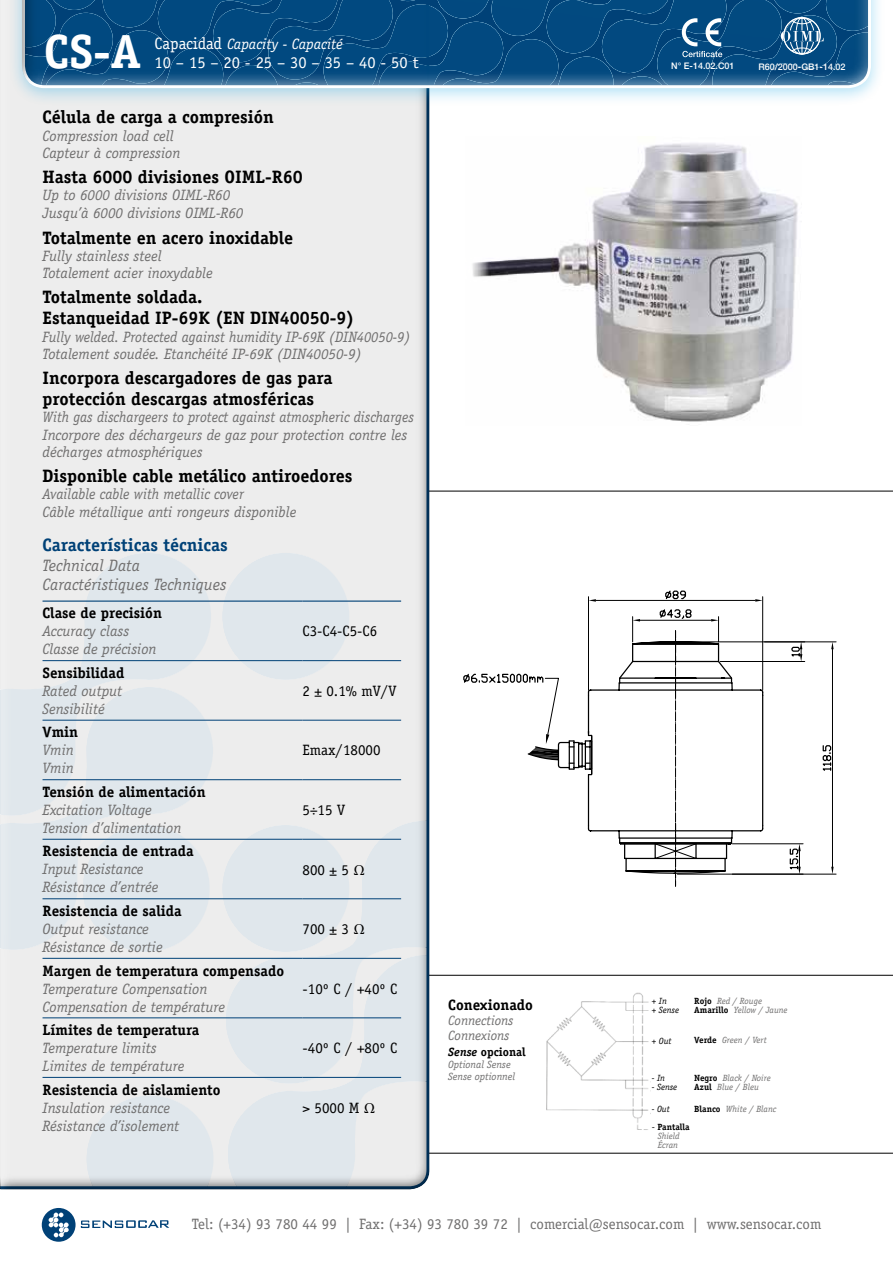
<style>
.page{position:relative;width:893px;height:1263px;background:#fff}
.page>*{position:absolute;margin:0;border:0;box-sizing:border-box;transform-origin:0 0}
.t1{font:700 48px "Officina Serif Std";color:#fff}
.t2{font:700 18px/21px "Officina Serif Std";color:#000}
.t3{font:700 18px "Officina Serif Std";color:#004177}
.t4{font:italic 16.5px/19.5px "Officina Serif Std";color:#706f6f}
.t5{font:16.5px "Officina Serif Std";color:#fff}
.t6{font:italic 15px/18px "Officina Serif Std";color:#706f6f}
.t7{font:700 15px "Officina Serif Std";color:#000}
.t8{font:italic 15px/17.2px "Officina Serif Std";color:#706f6f;scale:.96 1}
.t9{font:italic 15px/17.2px "Officina Serif Std";color:#706f6f;scale:.95 1}
.t10{font:15px "Officina Serif Std";color:#706f6f}
.t11{font:15px "Officina Serif Std";color:#000}
.t12{font:italic 15px "Officina Serif Std";color:#fff}
.t13{font:italic 13.5px/15px "Officina Serif Std";color:#706f6f}
.t14{font:700 12px "Officina Serif Std";color:#000}
.t15{font:italic 10.5px/12px "Officina Serif Std";color:#706f6f}
.t16{font:italic 9px/9px "Officina Serif Std";color:#706f6f}
.t17{font:500 9px "Helvetica Neue";color:#fff}
.t18{font:italic 9px/9px "Officina Serif Std";color:#000}
.s1{font-style:normal;font-size:16.5px}
.s2{font-family:"Minion Pro"}
.s3{font-style:italic}
.s4{font-weight:700;font-style:normal;color:#000}
.s5{font-style:normal;color:#000}
</style>
<div class="page">
<hr style="left:421px;top:975px;width:472px;height:1px;background:#000">
<hr style="left:421px;top:1153px;width:472px;height:1px;background:#000">
<hr style="left:421px;top:491px;width:472px;height:1px;background:#000">
<svg style="left:42px;top:1208px;width:127px;height:34px"></svg>
<div style="left:0;top:0;width:430px;height:1190px;background:#000;opacity:.46"></div>
<div style="left:8px;top:0;width:877px;height:107px;background:#009fe3;opacity:.3"></div>
<div style="left:21px;top:0;width:852px;height:89px;background:#000;opacity:.5"></div>
<hr style="left:43px;top:660px;width:260px;height:1px;background:#004177">
<hr style="left:303px;top:660px;width:98px;height:1px;background:#004177">
<hr style="left:43px;top:720px;width:260px;height:1px;background:#004177">
<hr style="left:303px;top:720px;width:98px;height:1px;background:#004177">
<hr style="left:43px;top:779px;width:260px;height:1px;background:#004177">
<hr style="left:303px;top:779px;width:98px;height:1px;background:#004177">
<hr style="left:43px;top:839px;width:260px;height:1px;background:#004177">
<hr style="left:303px;top:839px;width:98px;height:1px;background:#004177">
<hr style="left:43px;top:898px;width:260px;height:1px;background:#004177">
<hr style="left:303px;top:898px;width:98px;height:1px;background:#004177">
<hr style="left:43px;top:958px;width:260px;height:1px;background:#004177">
<hr style="left:303px;top:958px;width:98px;height:1px;background:#004177">
<hr style="left:43px;top:1017px;width:260px;height:1px;background:#004177">
<hr style="left:303px;top:1017px;width:98px;height:1px;background:#004177">
<hr style="left:43px;top:1077px;width:260px;height:1px;background:#004177">
<hr style="left:303px;top:1077px;width:98px;height:1px;background:#004177">
<hr style="left:43px;top:600px;width:260px;height:2px;background:#004177">
<hr style="left:303px;top:600px;width:98px;height:2px;background:#004177">
<img style="left:546px;top:993px;width:103px;height:137px">
<img style="left:472px;top:143px;width:326px;height:279px">
<hr style="left:677px;top:874px;width:159px;height:1px;background:#000">
<hr style="left:677px;top:641px;width:159px;height:1px;background:#000">
<hr style="left:832px;top:649px;width:1px;height:218px;background:#000">
<svg style="left:831px;top:867px;width:3px;height:7px"></svg>
<svg style="left:831px;top:642px;width:3px;height:7px"></svg>
<svg style="left:822px;top:745px;width:10px;height:26px"></svg>
<hr style="left:720px;top:661px;width:85px;height:1px;background:#000">
<hr style="left:732px;top:843px;width:71px;height:1px;background:#000">
<svg style="left:463px;top:673px;width:64px;height:10px"></svg>
<svg style="left:527px;top:641px;width:275px;height:245px"></svg>
<svg style="left:580px;top:590px;width:194px;height:269px"></svg>
<svg style="left:682px;top:18px;width:40px;height:39px"></svg>
<svg style="left:781px;top:17px;width:43px;height:37px;background:#497ca3"></svg>
<h1 class="t1" style="left:44px;top:22px;width:98px">CS-A</h1>
<p class="t12" style="left:155px;top:35px;width:190px"><span class="s1">Capacidad</span> Capacity - Capacité</p>
<p class="t5" style="left:155px;top:53px;width:266px">10 – 15 – 20 - 25 – 30 – 35 – 40 - 50 t</p>
<p class="t2" style="left:43px;top:107px;width:233px">Célula de carga a compresión</p>
<p class="t6" style="left:43px;top:127px;width:140px;line-height:17.2px">Compression load cell<br>Capteur à compression</p>
<p class="t2" style="left:43px;top:166px;width:262px">Hasta 6000 divisiones OIML-R60</p>
<p class="t6" style="left:43px;top:187px;width:202px;line-height:17.2px">Up to 6000 divisions OIML-R60<br>Jusqu’à 6000 divisions OIML-R60</p>
<p class="t2" style="left:43px;top:227px;width:252px">Totalmente en acero inoxidable</p>
<p class="t6" style="left:43px;top:247px;width:172px;line-height:17.2px">Fully stainless steel<br>Totalement acier inoxydable</p>
<p class="t2" style="left:43px;top:286px;width:314px">Totalmente soldada.<br>Estanqueidad IP-69K (EN DIN40050-9)</p>
<p class="t8" style="left:43px;top:328px;width:385px">Fully welded. Protected against humidity IP-69K (DIN40050-9)<br>Totalement soudée. Etanchéité IP-69K (DIN40050-9)</p>
<p class="t2" style="left:43px;top:367px;width:292px">Incorpora descargadores de gas para protección descargas atmosféricas</p>
<p class="t9" style="left:43px;top:409px;width:392px">With gas dischargeers to protect against atmospheric discharges<br>Incorpore des déchargeurs de gaz pour protection contre les décharges atmosphériques</p>
<p class="t2" style="left:43px;top:465px;width:311px">Disponible cable metálico antiroedores</p>
<p class="t8" style="left:43px;top:486px;width:266px">Available cable with metallic cover<br>Câble métallique anti rongeurs disponible</p>
<p class="t3" style="left:43px;top:534px;width:187px">Características técnicas</p>
<p class="t4" style="left:43px;top:556px;width:185px">Technical Data<br>Caractéristiques Techniques</p>
<p class="t7" style="left:43px;top:604px;width:121px">Clase de precisión</p>
<p class="t6" style="left:43px;top:622px;width:116px">Accuracy class<br>Classe de précision</p>
<p class="t11" style="left:303px;top:623px;width:76px">C3-C4-C5-C6</p>
<p class="t7" style="left:43px;top:663px;width:83px">Sensibilidad</p>
<p class="t6" style="left:43px;top:682px;width:81px">Rated output<br>Sensibilité</p>
<p class="t11" style="left:303px;top:682px;width:95px">2 ± 0.1% mV/V</p>
<p class="t7" style="left:43px;top:723px;width:37px">Vmin</p>
<p class="t6" style="left:43px;top:741px;width:33px">Vmin<br>Vmin</p>
<p class="t11" style="left:303px;top:741px;width:80px">Emax/18000</p>
<p class="t7" style="left:43px;top:782px;width:165px">Tensión de alimentación</p>
<p class="t6" style="left:43px;top:801px;width:140px">Excitation Voltage<br>Tension d’alimentation</p>
<p class="t11" style="left:303px;top:801px;width:44px">5÷15 V</p>
<p class="t7" style="left:43px;top:842px;width:153px">Resistencia de entrada</p>
<p class="t6" style="left:43px;top:860px;width:117px">Input Resistance<br>Résistance d’entrée</p>
<p class="t11" style="left:303px;top:861px;width:64px">800 ± 5 <span class="s2">Ω</span></p>
<p class="t7" style="left:43px;top:901px;width:141px">Resistencia de salida</p>
<p class="t6" style="left:43px;top:920px;width:122px">Output resistance<br>Résistance de sortie</p>
<p class="t11" style="left:303px;top:920px;width:64px">700 ± 3 <span class="s2">Ω</span></p>
<p class="t7" style="left:43px;top:961px;width:243px">Margen de temperatura compensado</p>
<p class="t6" style="left:43px;top:979px;width:184px">Temperature Compensation<br>Compensation de température</p>
<p class="t11" style="left:303px;top:980px;width:96px">-10º C / +40º C</p>
<p class="t7" style="left:43px;top:1020px;width:158px">Límites de temperatura</p>
<p class="t6" style="left:43px;top:1039px;width:143px">Temperature limits<br>Limites de température</p>
<p class="t11" style="left:303px;top:1039px;width:96px">-40º C / +80º C</p>
<p class="t7" style="left:43px;top:1080px;width:180px">Resistencia de aislamiento</p>
<p class="t6" style="left:43px;top:1099px;width:138px">Insulation resistance<br>Résistance d’isolement</p>
<p class="t11" style="left:303px;top:1099px;width:74px">&gt; 5000 M <span class="s2">Ω</span></p>
<p class="t7" style="left:448px;top:996px;width:86px">Conexionado</p>
<p class="t13" style="left:448px;top:1013px;width:67px">Connections<br>Connexions</p>
<p class="t14" style="left:448px;top:1045px;width:79px"><span class="s3">Sense</span> opcional</p>
<p class="t15" style="left:448px;top:1059px;width:68px">Optional Sense<br>Sense optionnel</p>
<p class="t17" style="left:671px;top:59px;width:65px">N° E-14.02.C01</p>
<p class="t17" style="left:758px;top:59px;width:89px">R60/2000-GB1-14.02</p>
<p class="t18" style="left:652px;top:997px;width:29px">+ In<br>+ Sense</p>
<p class="t16" style="left:694px;top:997px;width:95px"><span class="s4">Rojo</span> Red / Rouge<br><span class="s4">Amarillo</span> Yellow / Jaune</p>
<p class="t18" style="left:652px;top:1036px;width:21px">+ Out</p>
<p class="t16" style="left:694px;top:1035px;width:74px"><span class="s4">Verde</span> Green / Vert</p>
<p class="t18" style="left:652px;top:1074px;width:15px">- In</p>
<p class="t18" style="left:652px;top:1083px;width:27px">- Sense</p>
<p class="t16" style="left:694px;top:1074px;width:78px"><span class="s4">Negro</span> Black / Noire<br><span class="s4">Azul</span> Blue / Bleu</p>
<p class="t18" style="left:652px;top:1104px;width:19px">- Out</p>
<p class="t16" style="left:694px;top:1104px;width:83px"><span class="s4">Blanco</span> White / Blanc</p>
<p class="t16" style="left:658px;top:1123px;width:34px;text-indent:-6px"><span class="s5">-</span> <span class="s4">Pantalla<br></span>Shield<br>Écran</p>
<p class="t10" style="left:192px;top:1215px;width:631px">Tel: (+34) 93 780 44 99 | Fax: (+34) 93 780 39 72 | comercial@sensocar.com | www.sensocar.com</p>
</div>
